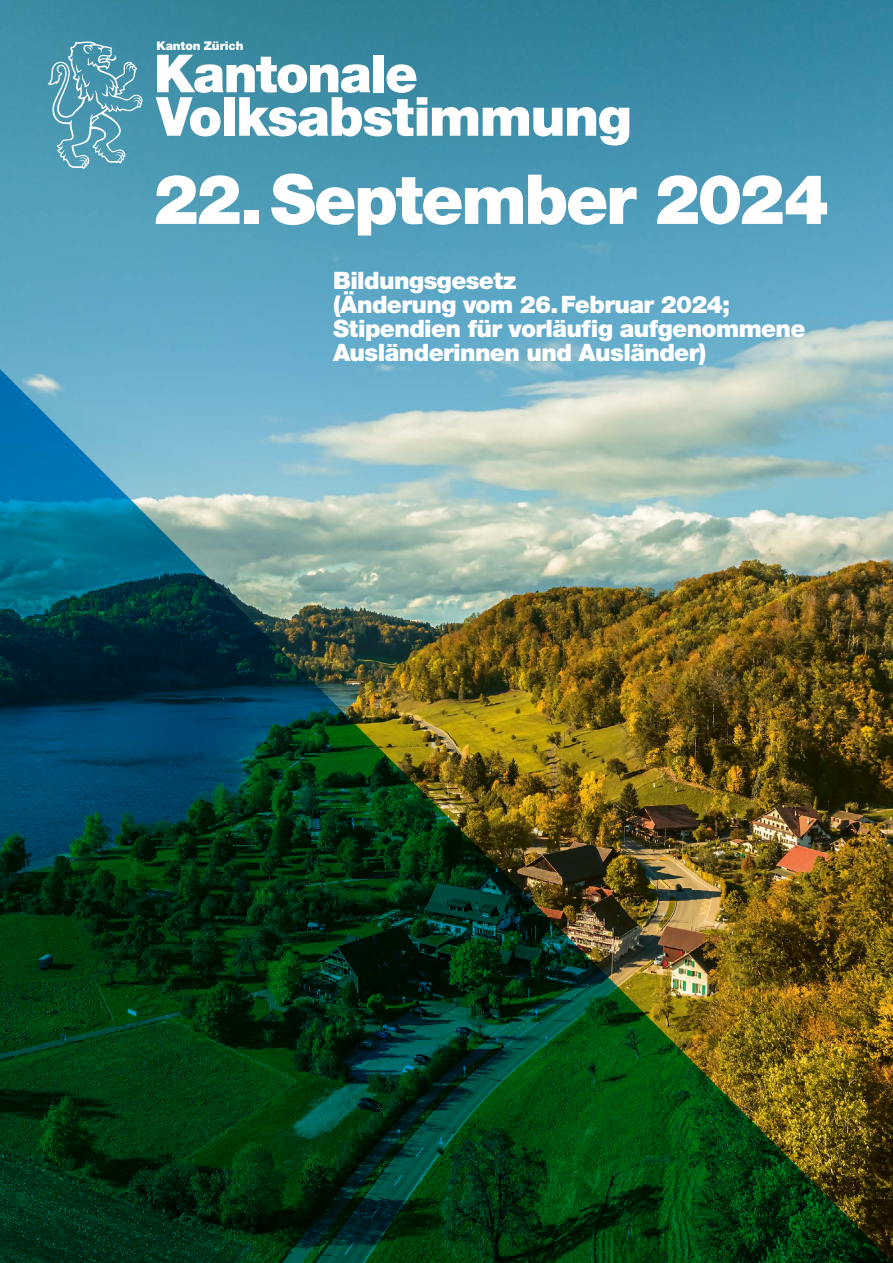
<style>
.page{position:relative;width:893px;height:1263px;background:#fff}
.page>*{position:absolute;margin:0;border:0;box-sizing:border-box;transform-origin:0 0}
.t1{font:900 69px "Helvetica Neue LT Pro";letter-spacing:-.035em;color:#fff}
.t2{font:900 54px "Helvetica Neue LT Pro";letter-spacing:-.025em;color:#fff}
.t3{font:900 52.5px "Helvetica Neue LT Pro";letter-spacing:-.03em;color:#fff}
.Titelseite_Ordner_Titelseite{font:900 24px/24px "Helvetica Neue LT Pro";letter-spacing:-.025em;color:#fff}
.t4{font:900 12px "Helvetica Neue LT Pro";letter-spacing:-.01em;color:#fff}
</style>
<div class="page">
<img style="left:0;top:0;width:893px;height:357px">
<svg style="left:48px;top:41px;width:95px;height:128px;background:#5fa3b9"></svg>
<img style="left:0;top:357px;width:893px;height:906px">
<p class="t4" style="left:156px;top:39px;width:88px">Kanton Zürich</p>
<p class="t3" style="left:154px;top:42px;width:266px">Kantonale</p>
<p class="t2" style="left:157px;top:84px;width:477px">Volksabstimmung</p>
<p class="t1" style="left:153px;top:158px;width:677px">22.September 2024</p>
<p class="Titelseite_Ordner_Titelseite" style="left:333px;top:269px;width:474px">Bildungsgesetz<br>(Änderung vom 26.Februar 2024;<br>Stipendien für vorläufig aufgenommene<br>Ausländerinnen und Ausländer)</p>
</div>
